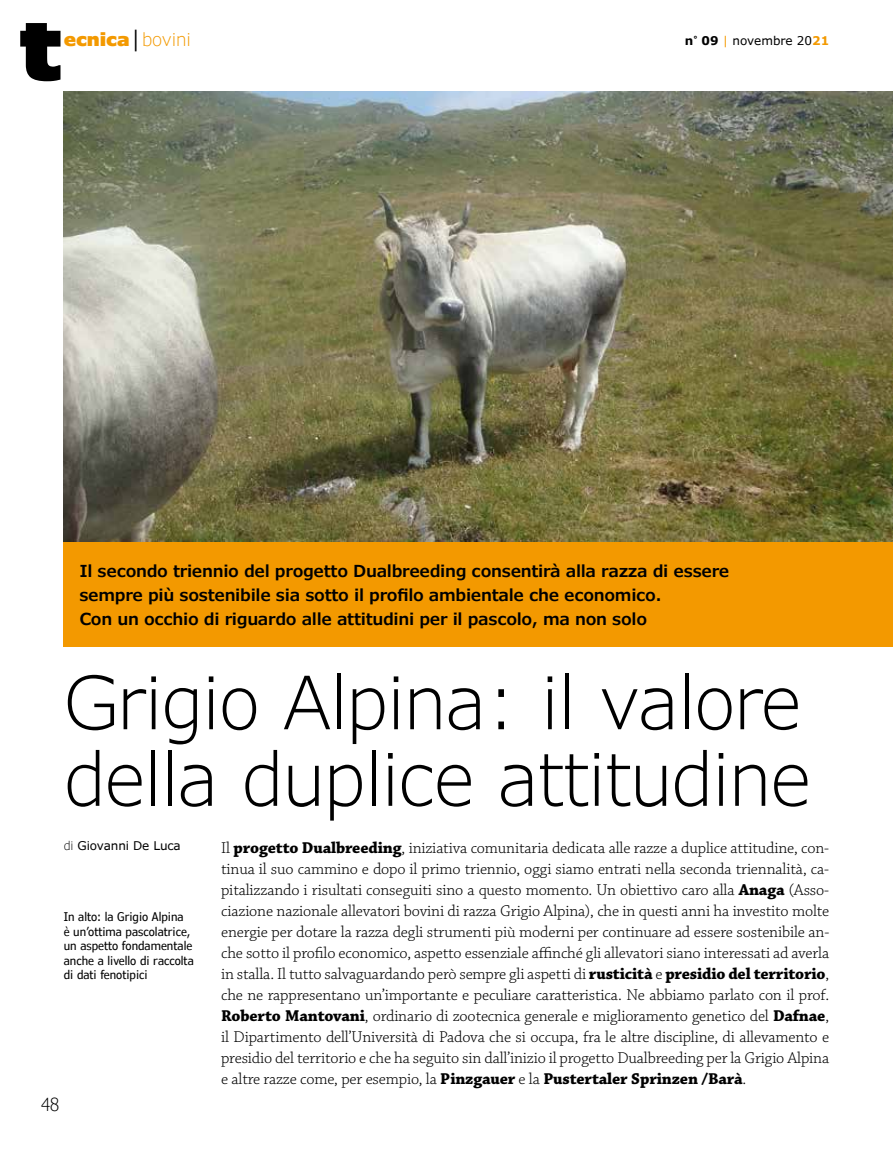
<style>
.page{position:relative;width:893px;height:1149px;background:#fff}
.page>*{position:absolute;margin:0;border:0;box-sizing:border-box;transform-origin:0 0}
.t1{font:300 73.5px/76.5px "Verdana Pro";letter-spacing:-.02em;color:#000}
.t2{font:900 18px "Verdana Pro";letter-spacing:-.01em;color:#f39900}
.t3{font:300 condensed 18px "Verdana Pro";color:#000}
.t4{font:300 16.5px/21px "Chaparral Pro";letter-spacing:-.01em;color:#000;text-align:justify}
.t5{font:600 16.5px/24px "Verdana Pro";letter-spacing:-.02em;color:#000}
.t6{font:condensed 12px/14.4px "Verdana Pro";color:#000}
.t7{font:12px "Verdana Pro";letter-spacing:-.01em;color:#000}
.s1{color:#000}
.s2{font-weight:300}
.s3{font-weight:700}
.s4{color:#f39900}
.s5{font-weight:700;color:#f39900}
</style>
<div class="page">
<div style="left:64px;top:91px;width:829px;height:555px;background:#f39900"></div>
<img style="left:64px;top:91px;width:829px;height:450px">
<svg style="left:20px;top:23px;width:41px;height:58px"></svg>
<p class="t2" style="left:64px;top:27px;width:129px">ecnica<span class="s1">│</span><span class="s2">bovini</span></p>
<p class="t7" style="left:685px;top:33px;width:146px"><span class="s3">n</span><sup>°</sup> <span class="s3">09</span> <span class="s4">|</span> novembre 20<span class="s5">21</span></p>
<p class="t5" style="left:79px;top:558px;width:651px">Il secondo triennio del progetto Dualbreeding consentirà alla razza di essere sempre più sostenibile sia sotto il profilo ambientale che economico.<br>Con un occhio di riguardo alle attitudini per il pascolo, ma non solo</p>
<h1 class="t1" style="left:64px;top:665px;width:749px">Grigio Alpina: il valore della duplice attitudine</h1>
<p class="t7" style="left:64px;top:837px;width:119px"><span class="s2">di</span> Giovanni De Luca</p>
<p class="t4" style="left:221px;top:837px;width:610px">Il <span class="s3">progetto Dualbreeding</span>, iniziativa comunitaria dedicata alle razze a duplice attitudine, con&shy;tinua il suo cammino e dopo il primo triennio, oggi siamo entrati nella seconda triennalità, ca&shy;pitalizzando i risultati conseguiti sino a questo momento. Un obiettivo caro alla <span class="s3">Anaga</span> (Asso&shy;ciazione nazionale allevatori bovini di razza Grigio Alpina), che in questi anni ha investito molte energie per dotare la razza degli strumenti più moderni per continuare ad essere sostenibile an&shy;che sotto il profilo economico, aspetto essenziale affinché gli allevatori siano interessati ad averla in stalla. Il tutto salvaguardando però sempre gli aspetti di <span class="s3">rusticità</span> e <span class="s3">presidio del territorio</span>, che ne rappresentano un’importante e peculiare caratteristica. Ne abbiamo parlato con il prof.<br><span class="s3">Roberto Mantovani</span>, ordinario di zootecnica generale e miglioramento genetico del <span class="s3">Dafnae</span>, il Dipartimento dell’Università di Padova che si occupa, fra le altre discipline, di allevamento e presidio del territorio e che ha seguito sin dall’inizio il progetto Dualbreeding per la Grigio Alpina e altre razze come, per esempio, la <span class="s3">Pinzgauer</span> e la <span class="s3">Pustertaler Sprinzen /Barà</span>.</p>
<p class="t6" style="left:64px;top:909px;width:132px">In alto: la Grigio Alpina<br>è un’ottima pascolatrice, un aspetto fondamentale anche a livello di raccolta di dati fenotipici</p>
<p class="t3" style="left:41px;top:1092px;width:19px">48</p>
</div>
